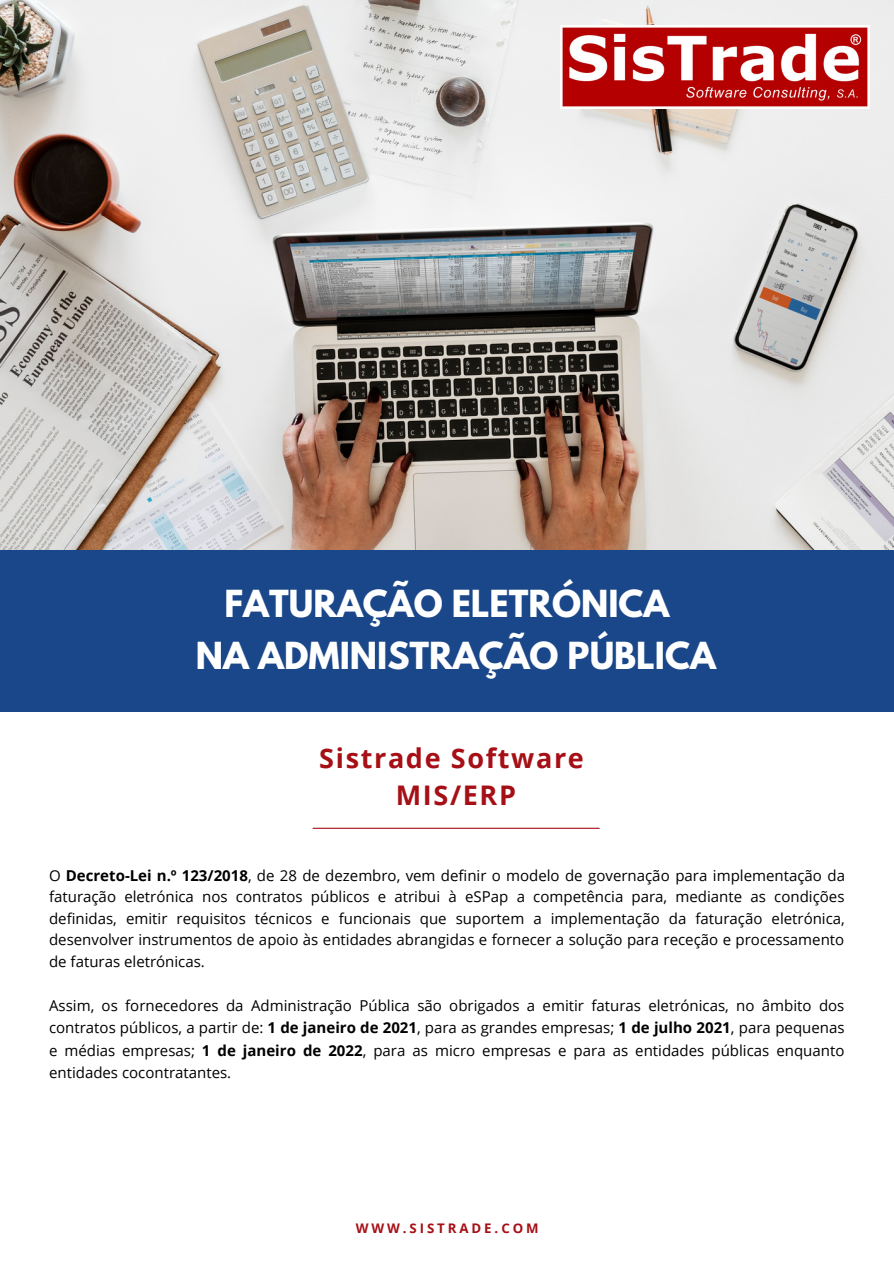
<style>
.page{position:relative;width:894px;height:1264px;background:#fff}
.page>*{position:absolute;margin:0;border:0;box-sizing:border-box;transform-origin:0 0}
.t1{font:700 33px "League Spartan";color:#fff}
.t2{font:700 27px "Open Sans";letter-spacing:.06em;color:#a60f16}
.t3{font:15px/21.5px "Open Sans";color:#000;text-align:justify}
.t4{font:700 13.2px "Open Sans";letter-spacing:.22em;color:#a60f16}
.s1{font-weight:700}
</style>
<div class="page">
<img style="left:0;top:0;width:893px;height:550px">
<img style="left:560px;top:26px;width:308px;height:83px">
<hr style="left:313px;top:827px;width:286px;height:1px;background:#a60f16">
<div style="left:0;top:550px;width:893px;height:162px;background:#1a4789"></div>
<p class="t1" style="left:224px;top:587px;width:446px">FATURAÇÃO ELETRÓNICA</p>
<p class="t1" style="left:196px;top:639px;width:521px">NA ADMINISTRAÇÃO PÚBLICA</p>
<p class="t2" style="left:319px;top:738px;width:266px">Sistrade Software</p>
<p class="t2" style="left:395px;top:776px;width:122px">MIS/ERP</p>
<p class="t3" style="left:49px;top:864px;width:797px">O <span class="s1">Decreto-Lei n.º 123/2018</span>, de 28 de dezembro, vem definir o modelo de governação para implementação da faturação eletrónica nos contratos públicos e atribui à eSPap a competência para, mediante as condições definidas, emitir requisitos técnicos e funcionais que suportem a implementação da faturação eletrónica, desenvolver instrumentos de apoio às entidades abrangidas e fornecer a solução para receção e processamento de faturas eletrónicas.</p>
<p class="t3" style="left:49px;top:993px;width:796px;line-height:22.5px">Assim, os fornecedores da Administração Pública são obrigados a emitir faturas eletrónicas, no âmbito dos contratos públicos, a partir de: <span class="s1">1 de janeiro de 2021</span>, para as grandes empresas; <span class="s1">1 de julho 2021</span>, para pequenas e médias empresas; <span class="s1">1 de janeiro de 2022</span>, para as micro empresas e para as entidades públicas enquanto entidades cocontratantes.</p>
<p class="t4" style="left:355px;top:1218px;width:184px">WWW.SISTRADE.COM</p>
</div>
